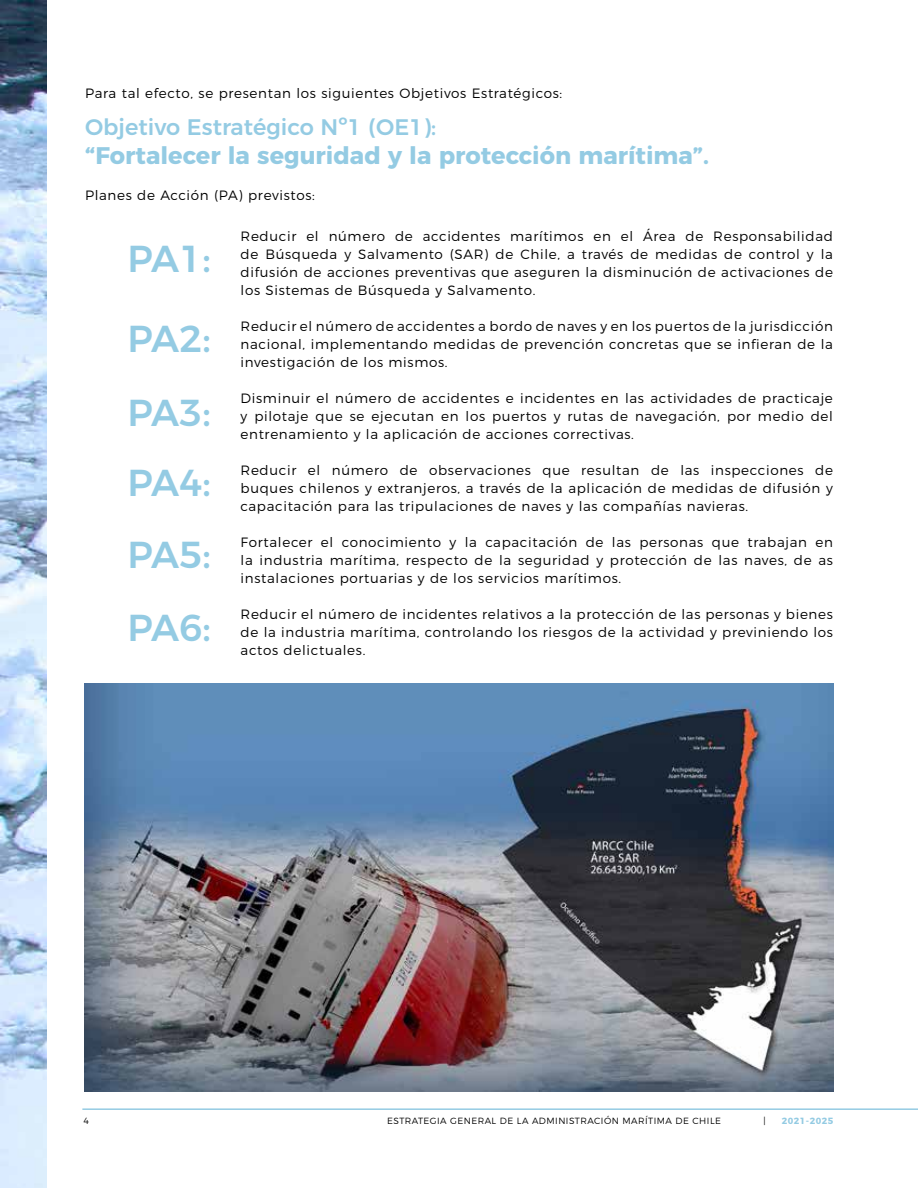
<style>
.page{position:relative;width:918px;height:1188px;background:#fff}
.page>*{position:absolute;margin:0;border:0;box-sizing:border-box;transform-origin:0 0}
.t1{font:500 37.5px/72px "Montserrat";letter-spacing:-.025em;color:#94cbe3}
.t2{font:700 24px "Montserrat";color:#94cbe3}
.t3{font:500 22.5px "Montserrat";color:#94cbe3}
.t4{font:300 13.5px/18px "Montserrat";letter-spacing:.05em;color:#000;text-align:justify}
.t5{font:300 9px "Montserrat";letter-spacing:.05em;color:#000}
.t6{font:700 9px "Montserrat";letter-spacing:.05em;color:#94cbe3}
</style>
<div class="page">
<img style="left:84px;top:683px;width:750px;height:408px">
<img style="left:0;top:0;width:46px;height:1188px">
<hr style="left:82px;top:1108px;width:836px;height:2px;background:#94cbe3">
<p class="t4" style="left:85px;top:83px;width:479px">Para tal efecto, se presentan los siguientes Objetivos Estratégicos:</p>
<h3 class="t3" style="left:85px;top:109px;width:353px">Objetivo Estratégico Nº1 (OE1):</h3>
<h2 class="t2" style="left:85px;top:136px;width:626px">“Fortalecer la seguridad y la protección marítima”.</h2>
<p class="t4" style="left:85px;top:185px;width:231px">Planes de Acción (PA) previstos:</p>
<h1 class="t1" style="left:128px;top:215px;width:85px;line-height:80.4px">PA1:<br>PA2:</h1>
<h1 class="t1" style="left:128px;top:373px;width:85px;text-align:justify">PA3:<br>PA4:<br>PA5:<br>PA6:</h1>
<p class="t4" style="left:241px;top:226px;width:594px">Reducir el número de accidentes marítimos en el Área de Responsabilidad de Búsqueda y Salvamento (SAR) de Chile, a través de medidas de control y la difusión de acciones preventivas que aseguren la disminución de activaciones de los Sistemas de Búsqueda y Salvamento.</p>
<p class="t4" style="left:241px;top:316px;width:594px">Reducir el número de accidentes a bordo de naves y en los puertos de la jurisdicción nacional, implementando medidas de prevención concretas que se infieran de la investigación de los mismos.</p>
<p class="t4" style="left:241px;top:388px;width:594px">Disminuir el número de accidentes e incidentes en las actividades de practicaje y pilotaje que se ejecutan en los puertos y rutas de navegación, por medio del entrenamiento y la aplicación de acciones correctivas.</p>
<p class="t4" style="left:241px;top:460px;width:594px">Reducir el número de observaciones que resultan de las inspecciones de buques chilenos y extranjeros, a través de la aplicación de medidas de difusión y capacitación para las tripulaciones de naves y las compañías navieras.</p>
<p class="t4" style="left:241px;top:532px;width:594px">Fortalecer el conocimiento y la capacitación de las personas que trabajan en la industria marítima, respecto de la seguridad y protección de las naves, de as instalaciones portuarias y de los servicios marítimos.</p>
<p class="t4" style="left:241px;top:604px;width:594px">Reducir el número de incidentes relativos a la protección de las personas y bienes de la industria marítima, controlando los riesgos de la actividad y previniendo los actos delictuales.</p>
<p class="t5" style="left:83px;top:1114px;width:7px">4</p>
<p class="t5" style="left:387px;top:1114px;width:335px">ESTRATEGIA GENERAL DE LA ADMINISTRACIÓN MARÍTIMA DE CHILE</p>
<p class="t5" style="left:763px;top:1114px;width:4px">|</p>
<p class="t6" style="left:782px;top:1114px;width:53px">2021-2025</p>
</div>
